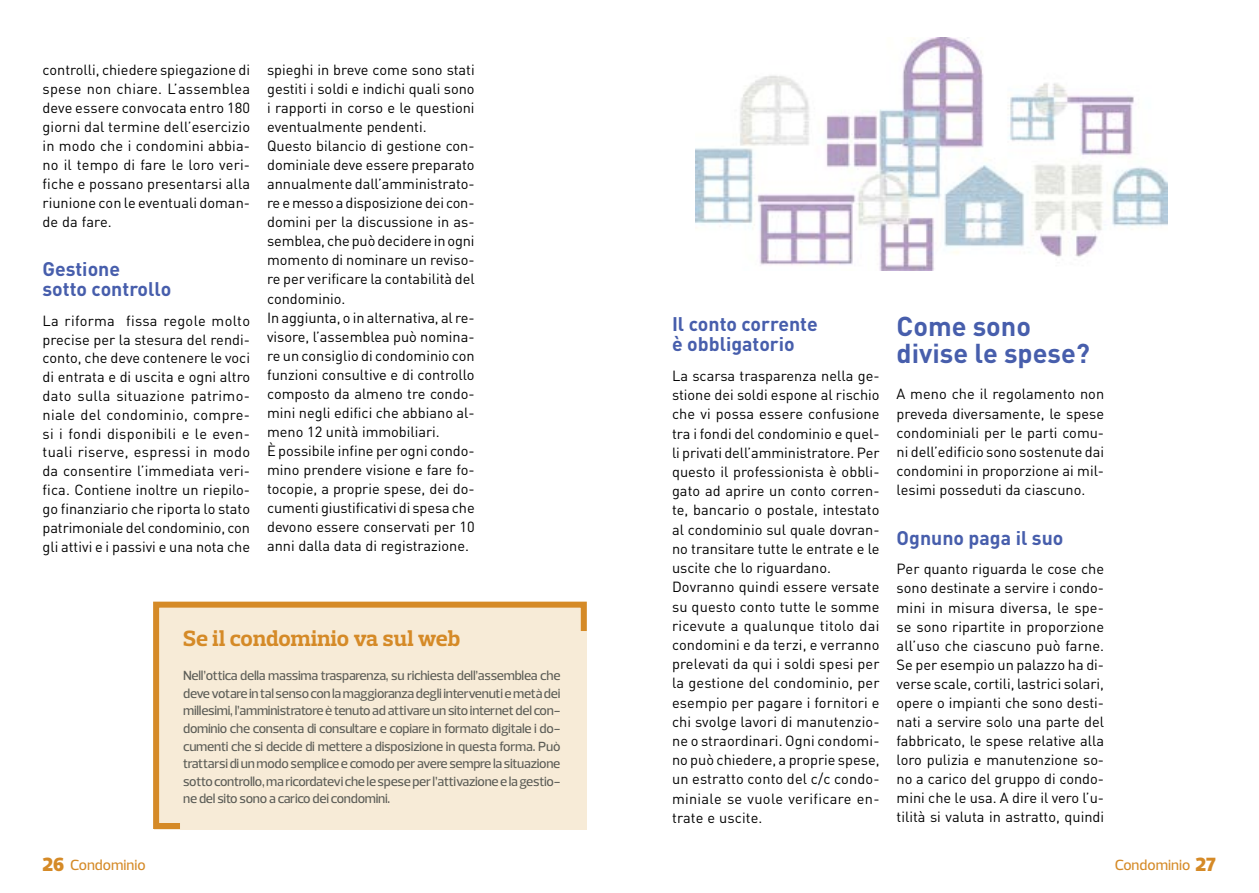
<style>
.page{position:relative;width:1259px;height:893px;background:#fff}
.page>*{position:absolute;margin:0;border:0;box-sizing:border-box;transform-origin:0 0}
.tit2ok{font:700 27px/27.8px "DIN Pro";color:#475eac}
.TIT_BOX{font:700 22.5px "Prelo Slab";color:#d58a27}
.tit3{font:700 19.5px "DIN Pro";color:#475eac}
.t1{font:500 15px "Prelo";color:#d58a27}
.txt_ok{font:14.55px/19px "DIN Pro";color:#000;text-align:justify}
.box_txt_ok{font:500 13.5px/17.5px "Prelo";letter-spacing:-.02em;color:#5b5c56;text-align:justify}
.s1{font-weight:900;font-size:19.5px}
</style>
<div class="page">
<div style="left:153px;top:601px;width:434px;height:229px;background:#f7ebd7"></div>
<img style="left:695px;top:38px;width:472px;height:232px">
<p class="txt_ok" style="left:43px;top:59px;width:209px">controlli, chiedere spiegazione di spese non chiare. L’assemblea deve essere convocata entro 180 giorni dal termine dell’esercizio in modo che i condomini abbia&shy;no il tempo di fare le loro veri&shy;fiche e possano presentarsi alla riunione con le eventuali doman&shy;de da fare.</p>
<p class="tit3" style="left:43px;top:253px;width:79px">Gestione</p>
<p class="tit3" style="left:43px;top:273px;width:130px">sotto controllo</p>
<p class="txt_ok" style="left:43px;top:310px;width:209px">La riforma fissa regole molto precise per la stesura del rendi&shy;conto, che deve contenere le voci di entrata e di uscita e ogni altro dato sulla situazione patrimo&shy;niale del condominio, compre&shy;si i fondi disponibili e le even&shy;tuali riserve, espressi in modo da consentire l’immediata veri&shy;fica. Contiene inoltre un riepilo&shy;go finanziario che riporta lo stato patrimoniale del condominio, con gli attivi e i passivi e una nota che</p>
<p class="txt_ok" style="left:267px;top:59px;width:209px">spieghi in breve come sono stati gestiti i soldi e indichi quali sono i rapporti in corso e le questioni eventualmente pendenti.</p>
<p class="txt_ok" style="left:267px;top:135px;width:209px">Questo bilancio di gestione con&shy;dominiale deve essere preparato annualmente dall’amministrato&shy;re e messo a disposizione dei con&shy;domini per la discussione in as&shy;semblea, che può decidere in ogni momento di nominare un reviso&shy;re per verificare la contabilità del condominio.</p>
<p class="txt_ok" style="left:267px;top:306px;width:209px">In aggiunta, o in alternativa, al re&shy;visore, l’assemblea può nomina&shy;re un consiglio di condominio con funzioni consultive e di controllo composto da almeno tre condo&shy;mini negli edifici che abbiano al&shy;meno 12 unità immobiliari.</p>
<p class="txt_ok" style="left:267px;top:440px;width:209px">È possibile infine per ogni condo&shy;mino prendere visione e fare fo&shy;tocopie, a proprie spese, dei do&shy;cumenti giustificativi di spesa che devono essere conservati per 10 anni dalla data di registrazione.</p>
<p class="TIT_BOX" style="left:183px;top:624px;width:279px">Se il condominio va sul web</p>
<p class="box_txt_ok" style="left:183px;top:667px;width:379px">Nell’ottica della massima trasparenza, su richiesta dell’assemblea che deve votare in tal senso con la maggioranza degli intervenuti e metà dei millesimi, l’amministratore è tenuto ad attivare un sito internet del con&shy;dominio che consenta di consultare e copiare in formato digitale i do&shy;cumenti che si decide di mettere a disposizione in questa forma. Può trattarsi di un modo semplice e comodo per avere sempre la situazione sotto controllo, ma ricordatevi che le spese per l’attivazione e la gestio&shy;ne del sito sono a carico dei condomini.</p>
<p class="tit3" style="left:672px;top:308px;width:147px">Il conto corrente</p>
<p class="tit3" style="left:672px;top:328px;width:124px">è obbligatorio</p>
<p class="txt_ok" style="left:672px;top:365px;width:209px">La scarsa trasparenza nella ge&shy;stione dei soldi espone al rischio che vi possa essere confusione tra i fondi del condominio e quel&shy;li privati dell’amministratore. Per questo il professionista è obbli&shy;gato ad aprire un conto corren&shy;te, bancario o postale, intestato al condominio sul quale dovran&shy;no transitare tutte le entrate e le uscite che lo riguardano.</p>
<p class="txt_ok" style="left:672px;top:576px;width:209px">Dovranno quindi essere versate su questo conto tutte le somme ricevute a qualunque titolo dai condomini e da terzi, e verranno prelevati da qui i soldi spesi per la gestione del condominio, per esempio per pagare i fornitori e chi svolge lavori di manutenzio&shy;ne o straordinari. Ogni condomi&shy;no può chiedere, a proprie spese, un estratto conto del c/c condo&shy;miniale se vuole verificare en&shy;trate e uscite.</p>
<p class="tit2ok" style="left:896px;top:309px;width:195px">Come sono divise le spese?</p>
<p class="txt_ok" style="left:896px;top:383px;width:209px">A meno che il regolamento non preveda diversamente, le spese condominiali per le parti comu&shy;ni dell’edificio sono sostenute dai condomini in proporzione ai mil&shy;lesimi posseduti da ciascuno.</p>
<p class="tit3" style="left:896px;top:521px;width:168px">Ognuno paga il suo</p>
<p class="txt_ok" style="left:896px;top:558px;width:209px">Per quanto riguarda le cose che sono destinate a servire i condo&shy;mini in misura diversa, le spe&shy;se sono ripartite in proporzione all’uso che ciascuno può farne.<br>Se per esempio un palazzo ha di&shy;verse scale, cortili, lastrici solari, opere o impianti che sono desti&shy;nati a servire solo una parte del fabbricato, le spese relative alla loro pulizia e manutenzione so&shy;no a carico del gruppo di condo&shy;mini che le usa. A dire il vero l’u&shy;tilità si valuta in astratto, quindi</p>
<p class="t1" style="left:43px;top:856px;width:105px"><span class="s1">26</span> Condominio</p>
<p class="t1" style="left:1114px;top:856px;width:103px">Condominio <span class="s1">27</span></p>
</div>
